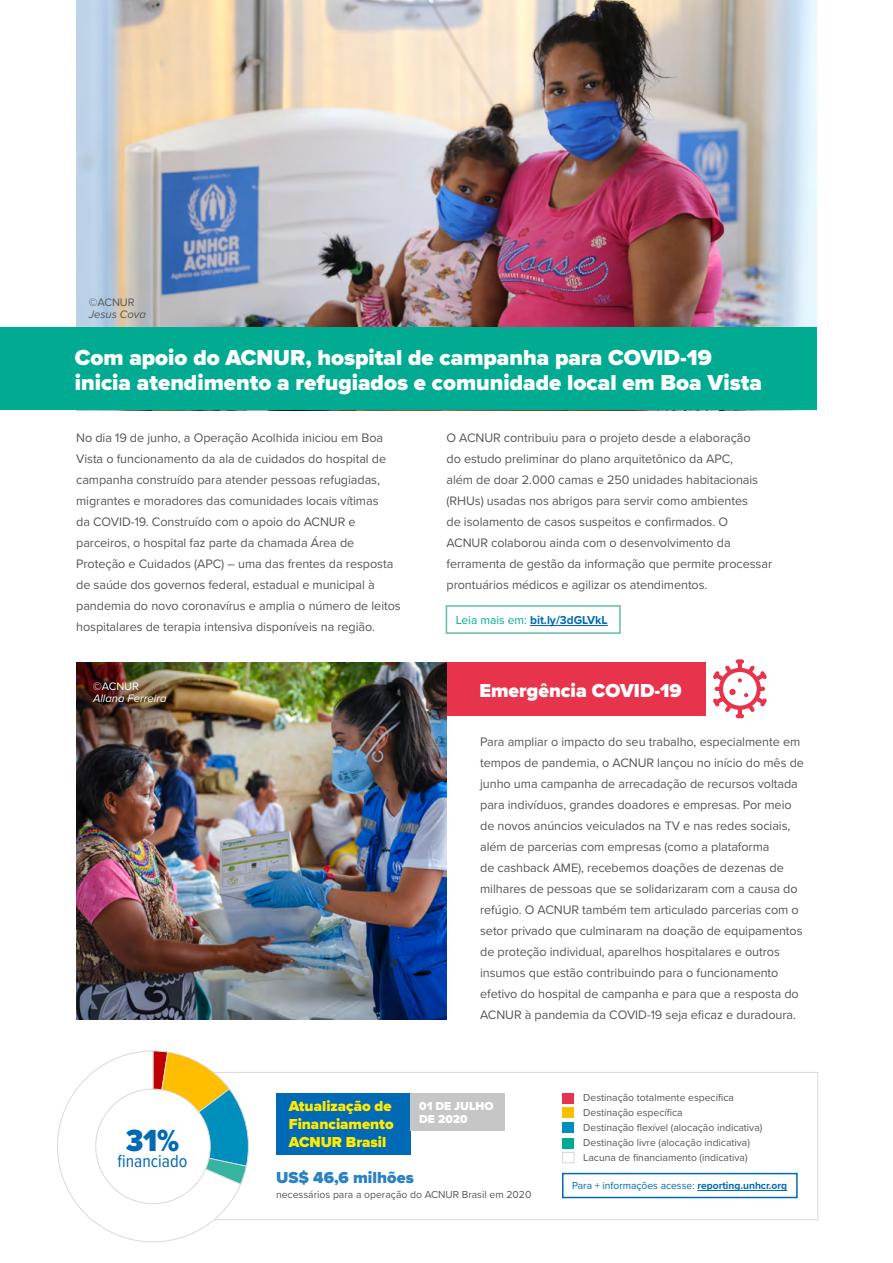
<style>
.page{position:relative;width:893px;height:1263px;background:#fff}
.page>*{position:absolute;margin:0;border:0;box-sizing:border-box;transform-origin:0 0}
.t1{font:900 31.65px "Proxima Nova Cond";color:#006ab4}
.t2{font:900 22.5px/25.5px "Proxima Nova";color:#fff}
.t3{font:900 19.5px "Proxima Nova";color:#fff}
.t4{font:18.15px "Proxima Nova Cond";color:#006ab4}
.t5{font:900 16.5px "Proxima Nova";color:#2a82c5}
.t6{font:900 15px/18px "Proxima Nova";color:#ffea00}
.t7{font:12.75px/21px "Proxima Nova";letter-spacing:-.005em;color:#575756}
.t8{font:700 12px "Proxima Nova";color:#006ab4}
.t9{font:900 12px/13.5px "Proxima Nova";color:#fff}
.t10{font:italic 11.25px "Proxima Nova";color:#fff}
.t11{font:italic 11.25px "Proxima Nova";color:#575756}
.t12{font:11.25px "Proxima Nova";color:#575756}
.t13{font:11.25px "Proxima Nova";color:#fff}
.t14{font:10.5px/15px "Proxima Nova";color:#575756}
.t15{font:10.5px "Proxima Nova";color:#006ab4}
.s1{font-weight:400;color:#00ab92}
.s2{font-weight:700}
</style>
<div class="page">
<div style="left:382px;top:662px;width:324px;height:53px;background:#e7344c"></div>
<img style="left:76px;top:662px;width:370px;height:357px">
<img style="left:76px;top:0;width:741px;height:327px">
<svg style="left:713px;top:659px;width:54px;height:59px"></svg>
<img style="left:76px;top:663px;width:187px;height:118px">
<div style="left:0;top:327px;width:817px;height:83px;background:#00ab92"></div>
<div style="left:108px;top:1072px;width:710px;height:148px;background:#fff;border:1px solid #dadada"></div>
<div style="left:563px;top:1093px;width:11px;height:10px;background:#e7344c"></div>
<div style="left:563px;top:1107px;width:11px;height:10px;background:#ffbf00"></div>
<div style="left:563px;top:1123px;width:11px;height:10px;background:#008fbd"></div>
<div style="left:563px;top:1138px;width:11px;height:10px;background:#00ab92"></div>
<div style="left:562px;top:1152px;width:13px;height:11px;background:#fff;border:1px solid #dadada"></div>
<hr style="left:697px;top:1190px;width:90px;height:1px;background:#006ab4">
<div style="left:562px;top:1173px;width:236px;height:25px;border:2px solid #006ab4"></div>
<div style="left:276px;top:1093px;width:135px;height:62px;background:#006ab4"></div>
<div style="left:411px;top:1093px;width:94px;height:38px;background:#c6c6c6"></div>
<hr style="left:530px;top:625px;width:78px;height:1px;background:#006ab4">
<div style="left:446px;top:605px;width:175px;height:29px;border:2px solid #64bca8"></div>
<svg style="left:57px;top:1050px;width:195px;height:193px"></svg>
<p class="t12" style="left:89px;top:294px;width:48px">©ACNUR</p>
<p class="t11" style="left:89px;top:306px;width:59px">Jesus Cova</p>
<h2 class="t2" style="left:75px;top:344px;width:689px">Com apoio do ACNUR, hospital de campanha para COVID-19 inicia atendimento a refugiados e comunidade local em Boa Vista</h2>
<p class="t7" style="left:76px;top:426px;width:326px">No dia 19 de junho, a Operação Acolhida iniciou em Boa Vista o funcionamento da ala de cuidados do hospital de campanha construído para atender pessoas refugiadas, migrantes e moradores das comunidades locais vítimas<br>da COVID-19. Construído com o apoio do ACNUR e parceiros, o hospital faz parte da chamada Área de Proteção e Cuidados (APC) – uma das frentes da resposta de saúde dos governos federal, estadual e municipal à pandemia do novo coronavírus e amplia o número de leitos hospitalares de terapia intensiva disponíveis na região.</p>
<p class="t13" style="left:93px;top:678px;width:48px">©ACNUR</p>
<p class="t10" style="left:93px;top:690px;width:75px">Allana Ferreira</p>
<p class="t7" style="left:446px;top:426px;width:327px">O ACNUR contribuiu para o projeto desde a elaboração<br>do estudo preliminar do plano arquitetônico da APC,<br>além de doar 2.000 camas e 250 unidades habitacionais (RHUs) usadas nos abrigos para servir como ambientes<br>de isolamento de casos suspeitos e confirmados. O ACNUR colaborou ainda com o desenvolvimento da ferramenta de gestão da informação que permite processar prontuários médicos e agilizar os atendimentos.</p>
<p class="t8" style="left:456px;top:611px;width:154px"><span class="s1">Leia mais em:</span> bit.ly/3dGLVkL</p>
<h3 class="t3" style="left:479px;top:675px;width:204px">Emergência COVID-19</h3>
<p class="t7" style="left:480px;top:731px;width:325px">Para ampliar o impacto do seu trabalho, especialmente em tempos de pandemia, o ACNUR lançou no início do mês de junho uma campanha de arrecadação de recursos voltada para indivíduos, grandes doadores e empresas. Por meio de novos anúncios veiculados na TV e nas redes sociais, além de parcerias com empresas (como a plataforma<br>de cashback AME), recebemos doações de dezenas de milhares de pessoas que se solidarizaram com a causa do refúgio. O ACNUR também tem articulado parcerias com o setor privado que culminaram na doação de equipamentos de proteção individual, aparelhos hospitalares e outros insumos que estão contribuindo para o funcionamento efetivo do hospital de campanha e para que a resposta do ACNUR à pandemia da COVID-19 seja eficaz e duradoura.</p>
<h1 class="t1" style="left:126px;top:1117px;width:55px">31%</h1>
<h3 class="t4" style="left:118px;top:1147px;width:71px">financiado</h3>
<p class="t6" style="left:289px;top:1097px;width:106px">Atualização de<br>Financiamento<br>ACNUR Brasil</p>
<p class="t9" style="left:419px;top:1099px;width:76px">01 DE JULHO<br>DE 2020</p>
<p class="t5" style="left:276px;top:1165px;width:139px">US$ 46,6 milhões</p>
<p class="t14" style="left:276px;top:1186px;width:257px">necessários para a operação do ACNUR Brasil em 2020</p>
<p class="t14" style="left:583px;top:1090px;width:181px">Destinação totalmente específica Destinação específica<br>Destinação flexível (alocação indicativa)<br>Destinação livre (alocação indicativa)<br>Lacuna de financiamento (indicativa)</p>
<p class="t15" style="left:572px;top:1178px;width:217px">Para + informações acesse: <span class="s2">reporting.unhcr.org</span></p>
</div>
